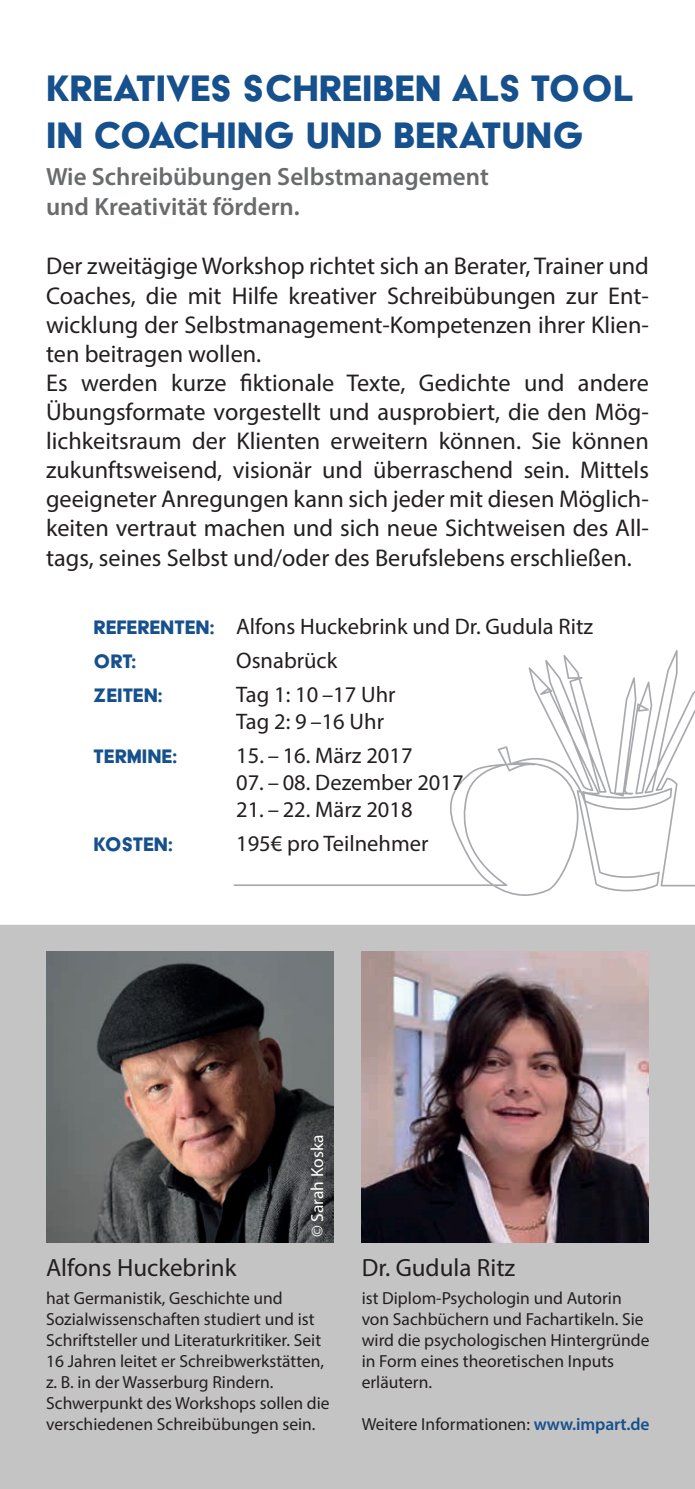
<style>
.page{position:relative;width:695px;height:1489px;background:#fff}
.page>*{position:absolute;margin:0;border:0;box-sizing:border-box;transform-origin:0 0}
.t1{font:42.5px/47.5px "Acier BAT Text Solid";color:#16508d}
.t2{font:600 25px/30px "Myriad Pro";color:#696b6c}
.t3{font:25px "Myriad Pro";color:#231f20}
.t4{font:24.25px/29px "Myriad Pro";color:#231f20}
.t5{font:22.5px/27px "Myriad Pro";color:#231f20}
.t6{font:22.5px "Acier BAT Text Solid";color:#16508d}
.t7{font:17.5px/21px "Myriad Pro";color:#231f20}
.t8{font:17.5px "Myriad Pro";color:#fff}
.s1{font-family:"Acier BAT Text Solid";color:#16508d}
.s2{font-weight:600;color:#16508d}
</style>
<div class="page">
<div style="left:0;top:924px;width:694px;height:564px;background:#c5c4c4"></div>
<img style="left:361px;top:951px;width:287px;height:291px">
<img style="left:46px;top:951px;width:287px;height:291px">
<svg style="left:233px;top:650px;width:461px;height:245px"></svg>
<svg style="left:454px;top:779px;width:8px;height:11px"></svg>
<h1 class="t1" style="left:46px;top:64px;width:588px">KREATIVES SCHREIBEN ALS TOOL<br>IN COACHING UND BERATUNG</h1>
<p class="t2" style="left:46px;top:161px;width:444px">Wie Schreibübungen Selbstmanagement und Kreativität fördern.</p>
<p class="t4" style="left:46px;top:251px;width:604px">Der zweitägige Workshop richtet sich an Berater, Trainer und Coaches, die mit Hilfe kreativer Schreibübungen zur Ent&shy;wicklung der Selbstmanagement-Kompetenzen ihrer Klien&shy;ten beitragen wollen.<br>Es werden kurze ktionale Texte, Gedichte und andere Übungsformate vorgestellt und ausprobiert, die den Mög&shy;lichkeitsraum der Klienten erweitern können. Sie können zukunftsweisend, visionär und überraschend sein. Mittels geeigneter Anregungen kann sich jeder mit diesen Möglich&shy;keiten vertraut machen und sich neue Sichtweisen des All&shy;tags, seines Selbst und/oder des Berufslebens erschließen.</p>
<p class="t5" style="left:94px;top:612px;width:501px"><span class="s1">REFERENTEN:</span> Alfons Huckebrink und Dr. Gudula Ritz</p>
<p class="t6" style="left:94px;top:649px;width:44px">ORT:</p>
<p class="t5" style="left:236px;top:646px;width:102px">Osnabrück</p>
<p class="t6" style="left:94px;top:683px;width:71px">ZEITEN:</p>
<p class="t5" style="left:236px;top:680px;width:161px">Tag 1: 10 –17 Uhr<br>Tag 2: 9 –16 Uhr</p>
<p class="t6" style="left:94px;top:744px;width:85px">TERMINE:</p>
<p class="t5" style="left:236px;top:741px;width:178px">15. – 16. März 2017</p>
<p class="t5" style="left:236px;top:795px;width:178px">21. – 22. März 2018</p>
<p class="t6" style="left:94px;top:832px;width:81px">KOSTEN:</p>
<p class="t5" style="left:236px;top:829px;width:194px">195€ pro Teilnehmer</p>
<p class="t5" style="left:236px;top:768px;width:229px">07. – 08. Dezember 2017</p>
<p class="t8" style="left:306px;top:1237px;width:105px;rotate:-90deg">© Sarah Koska</p>
<p class="t3" style="left:46px;top:1251px;width:192px">Alfons Huckebrink</p>
<p class="t7" style="left:46px;top:1286px;width:285px">hat Germanistik, Geschichte und Sozialwissenschaften studiert und ist Schriftsteller und Literaturkritiker. Seit 16 Jahren leitet er Schreibwerkstätten, z. B. in der Wasserburg Rindern.<br>Schwerpunkt des Workshops sollen die verschiedenen Schreibübungen sein.</p>
<p class="t3" style="left:361px;top:1251px;width:155px">Dr. Gudula Ritz</p>
<p class="t7" style="left:361px;top:1286px;width:289px">ist Diplom-Psychologin und Autorin von Sachbüchern und Fachartikeln. Sie wird die psychologischen Hintergründe in Form eines theoretischen Inputs erläutern.</p>
<p class="t7" style="left:361px;top:1412px;width:289px">Weitere Informationen: <span class="s2">www.impart.de</span></p>
</div>
